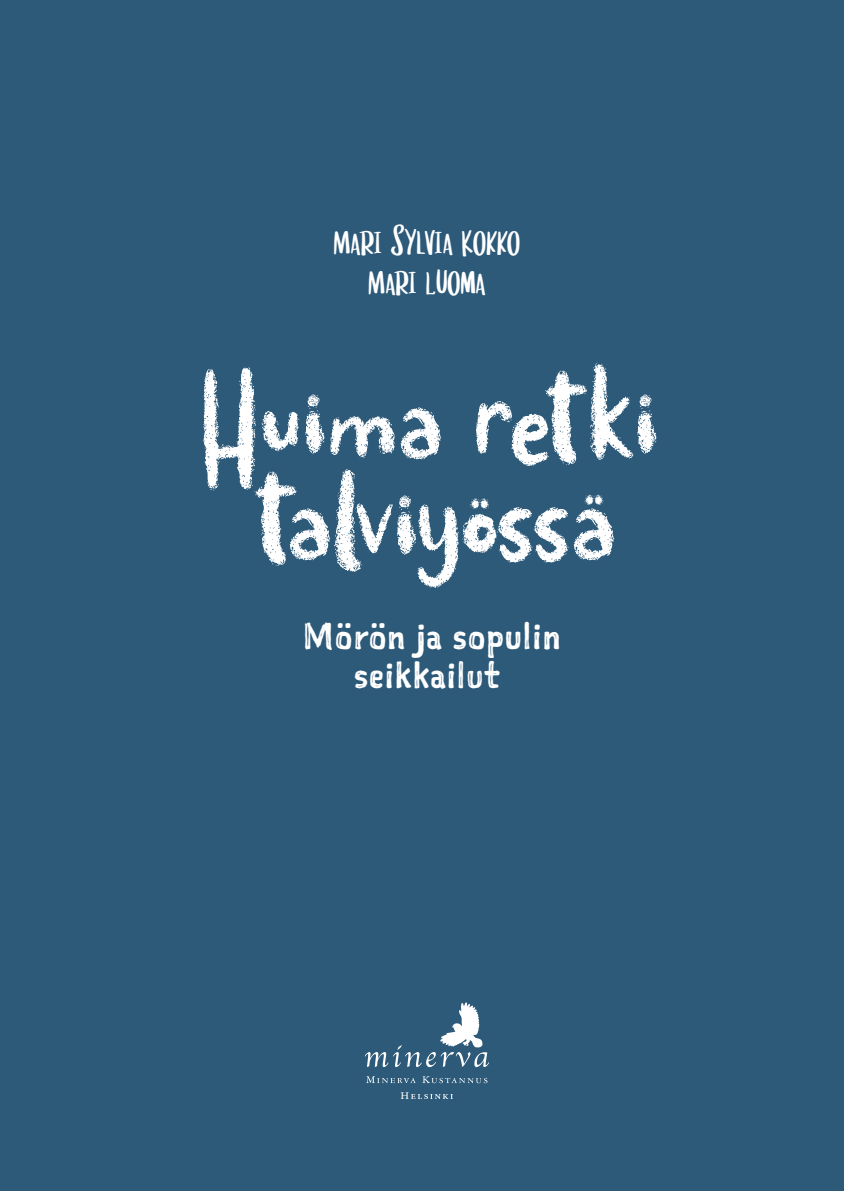
<style>
.page{position:relative;width:844px;height:1191px;background:#fff}
.page>*{position:absolute;margin:0;border:0;box-sizing:border-box;transform-origin:0 0}
.t1{font:131.6px/101px "Thebaleak";letter-spacing:.01em;color:#fff;text-align:center}
.t2{font:36.93px/39.7px "Growth Period";color:#fff;text-align:center}
.t3{font:35.35px/39.7px "Sketchnote Square";letter-spacing:.025em;color:#fff;text-align:center}
.t4{font:500 10.33px "Minion Pro";color:#fff;scale:1.1 1}
</style>
<div class="page">
<div style="left:0;top:0;width:843px;height:1191px;background:#2d5a79"></div>
<svg style="left:365px;top:1002px;width:124px;height:65px"></svg>
<svg style="left:411px;top:1094px;width:42px;height:5px"></svg>
<svg style="left:366px;top:1076px;width:49px;height:7px"></svg>
<svg style="left:422px;top:1076px;width:65px;height:7px"></svg>
<p class="t2" style="left:333px;top:225px;width:189px">MARI SYLVIA KOKKO<br>MARI LUOMA</p>
<h1 class="t1" style="left:199px;top:384px;width:457px">Huima retki talviyössä</h1>
<p class="t3" style="left:303px;top:615px;width:259px">Mörön ja sopulin seikkailut</p>
<p class="t4" style="left:400px;top:1088px;width:9px">H</p>
</div>
